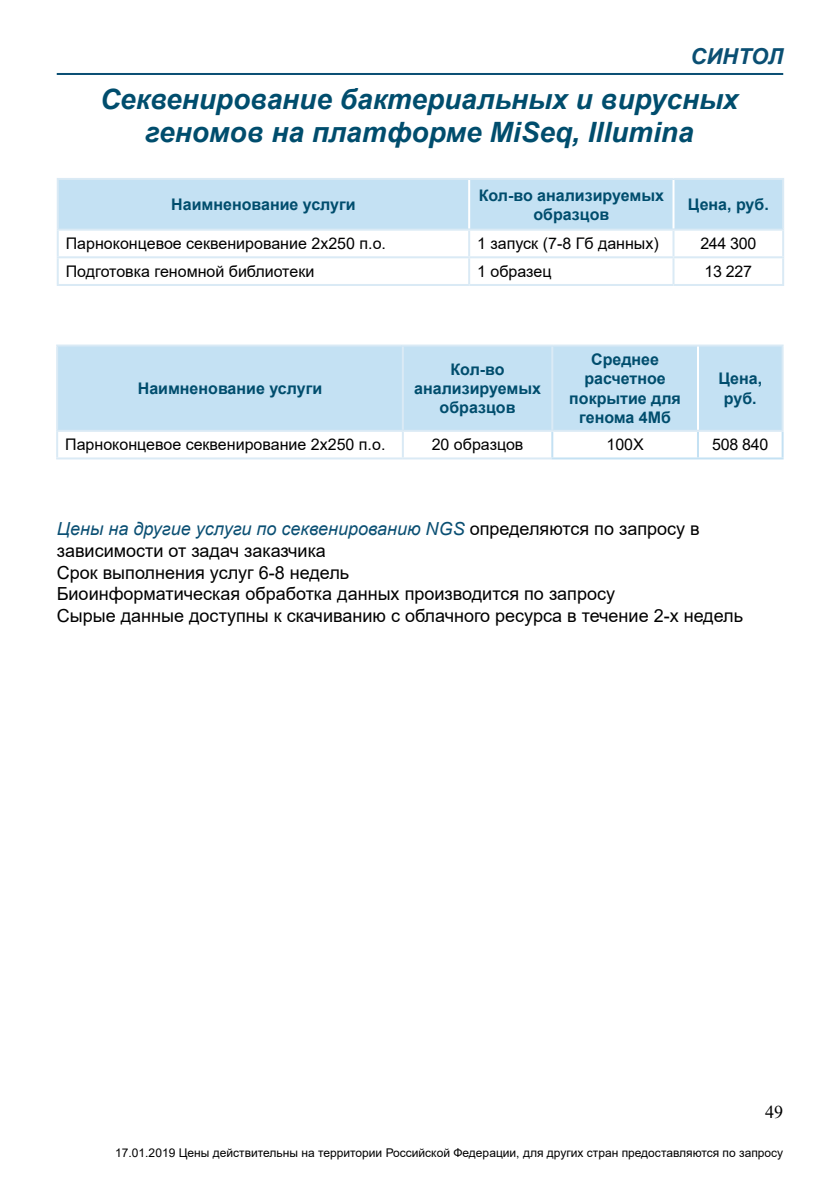
<style>
.page{position:relative;width:840px;height:1191px;background:#fff}
.page>*{position:absolute;margin:0;border:0;box-sizing:border-box;transform-origin:0 0}
.t1{font:italic 700 28px/33.6px "Arial";color:#004d6d;text-align:center}
.t2{font:italic 700 22px "Arial";color:#0a4f73}
.t3{font:18px/21.6px "Arial";color:#000}
.t4{font:18px "Times New Roman";color:#000}
.t5{font:16px "Arial";color:#000}
.t6{font:700 16px/19.2px "Arial";color:#004d6d;text-align:center}
.t7{font:12px "Arial";color:#000}
.s1{font-style:italic;color:#0a4f73}
</style>
<div class="page">
<hr style="left:57px;top:73px;width:725px;height:2px;background:#0a4f73">
<div style="left:59px;top:180px;width:722px;height:49px;background:#c4e1f3"></div>
<hr style="left:57px;top:180px;width:2px;height:49px;background:#daeaf5">
<hr style="left:781px;top:180px;width:2px;height:49px;background:#daeaf5">
<hr style="left:468px;top:180px;width:2px;height:49px;background:#fff">
<hr style="left:672px;top:180px;width:2px;height:49px;background:#fff">
<hr style="left:57px;top:178px;width:412px;height:2px;background:#daeaf5">
<hr style="left:469px;top:178px;width:204px;height:2px;background:#daeaf5">
<hr style="left:673px;top:178px;width:110px;height:2px;background:#daeaf5">
<hr style="left:57px;top:229px;width:412px;height:2px;background:#daeaf5">
<hr style="left:57px;top:231px;width:2px;height:25px;background:#daeaf5">
<hr style="left:469px;top:229px;width:204px;height:2px;background:#daeaf5">
<hr style="left:468px;top:231px;width:2px;height:25px;background:#daeaf5">
<hr style="left:673px;top:229px;width:110px;height:2px;background:#daeaf5">
<hr style="left:672px;top:231px;width:2px;height:25px;background:#daeaf5">
<hr style="left:781px;top:231px;width:2px;height:25px;background:#daeaf5">
<hr style="left:57px;top:256px;width:412px;height:2px;background:#daeaf5">
<hr style="left:57px;top:258px;width:2px;height:26px;background:#daeaf5">
<hr style="left:469px;top:256px;width:204px;height:2px;background:#daeaf5">
<hr style="left:468px;top:258px;width:2px;height:26px;background:#daeaf5">
<hr style="left:673px;top:256px;width:110px;height:2px;background:#daeaf5">
<hr style="left:672px;top:258px;width:2px;height:26px;background:#daeaf5">
<hr style="left:781px;top:258px;width:2px;height:26px;background:#daeaf5">
<hr style="left:57px;top:284px;width:412px;height:2px;background:#daeaf5">
<hr style="left:469px;top:284px;width:204px;height:2px;background:#daeaf5">
<hr style="left:673px;top:284px;width:110px;height:2px;background:#daeaf5">
<div style="left:57px;top:345px;width:345px;height:86px;background:#c4e1f3"></div>
<div style="left:402px;top:345px;width:150px;height:86px;background:#c4e1f3"></div>
<div style="left:553px;top:346px;width:228px;height:84px;background:#c4e1f3"></div>
<hr style="left:781px;top:432px;width:2px;height:25px;background:#c4e1f3">
<hr style="left:698px;top:457px;width:85px;height:2px;background:#c4e1f3">
<hr style="left:551px;top:432px;width:2px;height:25px;background:#c4e1f3">
<hr style="left:696px;top:432px;width:2px;height:25px;background:#c4e1f3">
<hr style="left:551px;top:457px;width:147px;height:2px;background:#c4e1f3">
<hr style="left:781px;top:346px;width:2px;height:84px;background:#daeaf5">
<hr style="left:553px;top:430px;width:144px;height:2px;background:#daeaf5">
<hr style="left:697px;top:430px;width:86px;height:2px;background:#daeaf5">
<hr style="left:553px;top:344px;width:144px;height:2px;background:#daeaf5">
<hr style="left:697px;top:344px;width:86px;height:2px;background:#daeaf5">
<hr style="left:696px;top:346px;width:2px;height:84px;background:#fff">
<hr style="left:56px;top:346px;width:2px;height:84px;background:#daeaf5">
<hr style="left:56px;top:344px;width:345px;height:2px;background:#daeaf5">
<hr style="left:401px;top:344px;width:152px;height:2px;background:#daeaf5">
<hr style="left:401px;top:346px;width:2px;height:84px;background:#daeaf5">
<hr style="left:551px;top:346px;width:2px;height:84px;background:#daeaf5">
<hr style="left:403px;top:430px;width:150px;height:2px;background:#daeaf5">
<hr style="left:56px;top:430px;width:347px;height:2px;background:#daeaf5">
<hr style="left:56px;top:432px;width:2px;height:25px;background:#daeaf5">
<hr style="left:401px;top:432px;width:2px;height:25px;background:#daeaf5">
<hr style="left:56px;top:457px;width:346px;height:2px;background:#daeaf5">
<hr style="left:402px;top:457px;width:149px;height:2px;background:#daeaf5">
<p class="t2" style="left:690px;top:42px;width:94px">СИНТОЛ</p>
<h1 class="t1" style="left:100px;top:83px;width:639px">Секвенирование бактериальных и вирусных геномов на платформе MiSeq, Illumina</h1>
<p class="t6" style="left:171px;top:195px;width:186px">Наимненование услуги</p>
<p class="t6" style="left:478px;top:185px;width:187px">Кол-во анализируемых образцов</p>
<p class="t6" style="left:687px;top:195px;width:83px">Цена, руб.</p>
<p class="t5" style="left:66px;top:233px;width:321px">Парноконцевое секвенирование 2x250 п.о.</p>
<p class="t5" style="left:477px;top:233px;width:183px">1 запуск (7-8 Гб данных)</p>
<p class="t5" style="left:700px;top:233px;width:57px">244 300</p>
<p class="t5" style="left:66px;top:260px;width:250px">Подготовка геномной библиотеки</p>
<p class="t5" style="left:477px;top:260px;width:76px">1 образец</p>
<p class="t5" style="left:704px;top:260px;width:49px">13 227</p>
<p class="t6" style="left:138px;top:379px;width:186px">Наимненование услуги</p>
<p class="t6" style="left:414px;top:360px;width:128px">Кол-во анализируемых образцов</p>
<p class="t6" style="left:569px;top:350px;width:113px">Среднее расчетное покрытие для генома 4Мб</p>
<p class="t6" style="left:718px;top:369px;width:45px">Цена, руб.</p>
<p class="t5" style="left:65px;top:434px;width:321px">Парноконцевое секвенирование 2x250 п.о.</p>
<p class="t5" style="left:431px;top:434px;width:93px">20 образцов</p>
<p class="t5" style="left:606px;top:434px;width:39px">100Х</p>
<p class="t5" style="left:712px;top:434px;width:57px">508 840</p>
<p class="t3" style="left:57px;top:518px;width:687px"><span class="s1">Цены на другие услуги по секвенированию NGS</span> определяются по запросу в зависимости от задач заказчика<br>Срок выполнения услуг 6-8 недель<br>Биоинформатическая обработка данных производится по запросу<br>Сырые данные доступны к скачиванию с облачного ресурса в течение 2-х недель</p>
<p class="t4" style="left:764px;top:1099px;width:19px">49</p>
<p class="t7" style="left:115px;top:1144px;width:669px">17.01.2019 Цены действительны на территории Российской Федерации, для других стран предоставляются по запросу</p>
</div>
